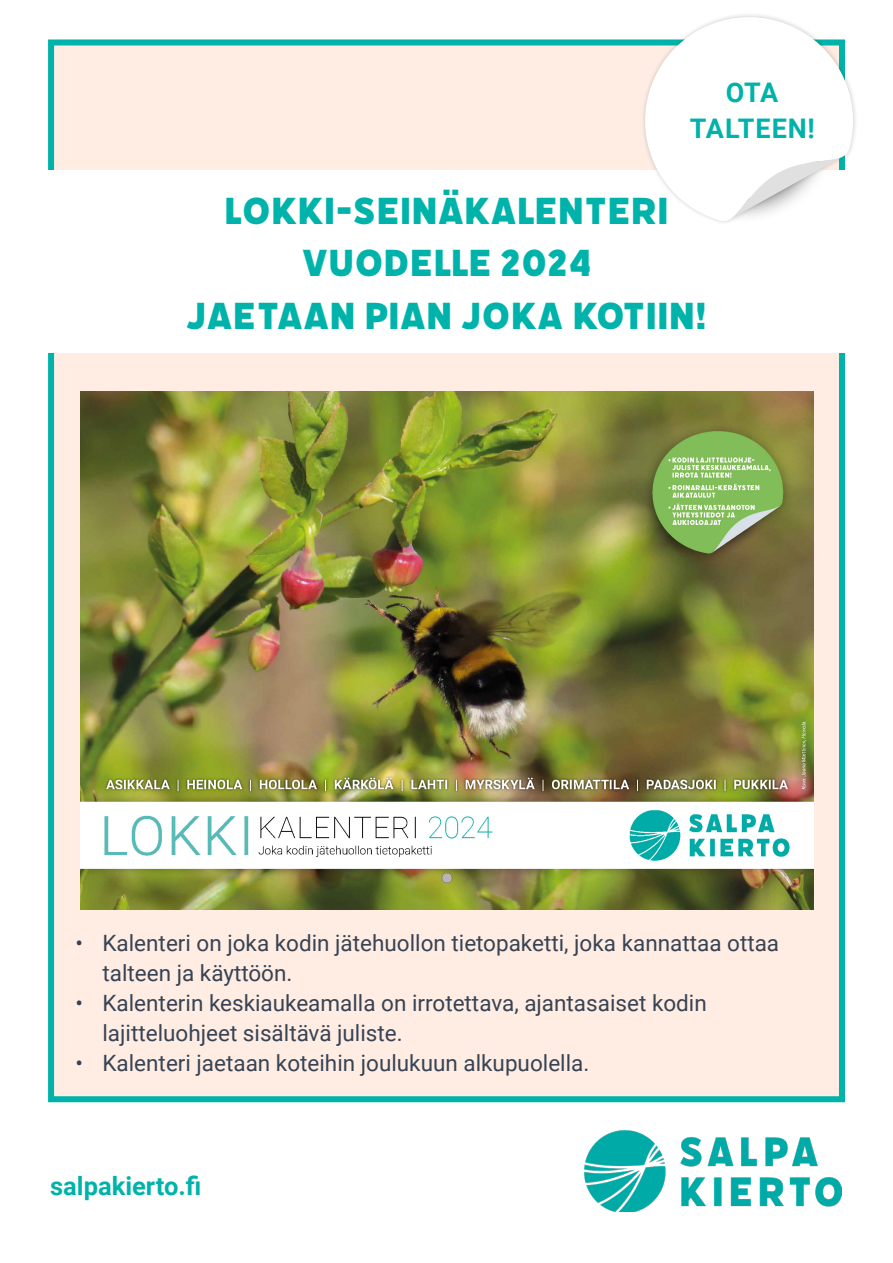
<style>
.page{position:relative;width:893px;height:1263px;background:#fff}
.page>*{position:absolute;margin:0;border:0;box-sizing:border-box;transform-origin:0 0}
.t1{font:42px "Filicudi Solid";color:#00b3aa}
.t2{font:700 27px "Roboto";letter-spacing:.035em;color:#00b3aa}
.t3{font:700 27px "Roboto";letter-spacing:.015em;color:#00b3aa}
.t4{font:700 25.5px "Roboto";color:#00b3aa}
.t5{font:22.5px/30px "Roboto";color:#374354}
</style>
<div class="page">
<div style="left:48px;top:39px;width:797px;height:1063px;background:#ffede3;border:6px solid #00b3aa"></div>
<img style="left:585px;top:1131px;width:257px;height:81px">
<div style="left:15px;top:170px;width:863px;height:183px;background:#fff"></div>
<div style="left:640px;top:12px;width:218px;height:214px;background:#231f20;opacity:.2"></div>
<svg style="left:642px;top:14px;width:214px;height:210px"></svg>
<img style="left:81px;top:391px;width:732px;height:518px">
<p class="t3" style="left:726px;top:73px;width:54px">OTA</p>
<p class="t2" style="left:690px;top:109px;width:126px">TALTEEN!</p>
<p class="t1" style="left:224px;top:186px;width:446px">LOKKI-SEINÄKALENTERI</p>
<p class="t1" style="left:302px;top:239px;width:291px">VUODELLE 2024</p>
<p class="t1" style="left:186px;top:291px;width:522px">JAETAAN PIAN JOKA KOTIIN!</p>
<p class="t5" style="left:102px;top:927px;width:678px;text-indent:-27px">• Kalenteri on joka kodin jätehuollon tietopaketti, joka kannattaa ottaa talteen ja käyttöön.</p>
<p class="t5" style="left:102px;top:987px;width:606px;text-indent:-27px">• Kalenterin keskiaukeamalla on irrotettava, ajantasaiset kodin lajitteluohjeet sisältävä juliste.</p>
<p class="t5" style="left:75px;top:1047px;width:515px">• Kalenteri jaetaan koteihin joulukuun alkupuolella.</p>
<p class="t4" style="left:50px;top:1168px;width:153px">salpakierto.fi</p>
</div>
